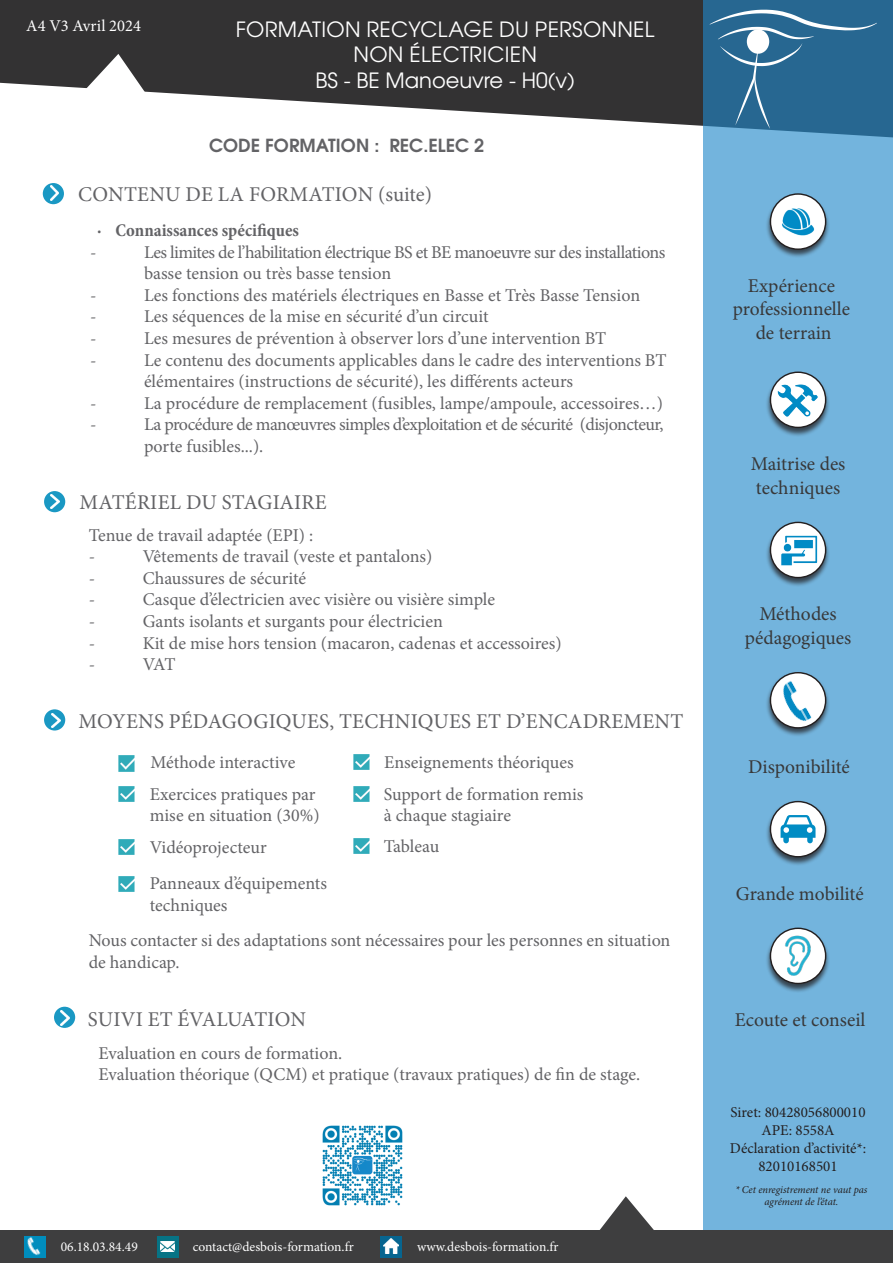
<style>
.page{position:relative;width:893px;height:1263px;background:#fff}
.page>*{position:absolute;margin:0;border:0;box-sizing:border-box;transform-origin:0 0}
.t1{font:21px "Minion Pro";letter-spacing:.01em;color:#636366}
.t2{font:21px "Te X Gyre Adventor";letter-spacing:.015em;color:#fff}
.t3{font:19.5px "Minion Pro";color:#383839}
.t4{font:18px/21.6px "Minion Pro";color:#636366}
.t5{font:18px/21.6px "Minion Pro";letter-spacing:-.03em;color:#636366}
.t6{font:700 condensed 18px "Minion Pro";color:#636366}
.t7{font:700 18px "Te X Gyre Adventor";color:#636366}
.t8{font:16.5px "Minion Pro";color:#fff}
.t9{font:15px "Minion Pro";color:#231f20}
.t10{font:13.5px "Minion Pro";color:#fff}
.t11{font:italic 10.5px "Minion Pro";letter-spacing:-.005em;color:#231f20}
</style>
<div class="page">
<svg style="left:0;top:0;width:703px;height:126px;fill:#333233"></svg>
<div style="left:703px;top:0;width:190px;height:1230px;background:#73b4dd"></div>
<div style="left:0;top:1230px;width:893px;height:33px;background:#3e3e3f"></div>
<div style="left:380px;top:1236px;width:22px;height:21px;background:#066590"></div>
<div style="left:157px;top:1236px;width:21px;height:21px;background:#067385"></div>
<svg style="left:84px;top:54px;width:63px;height:41px"></svg>
<svg style="left:600px;top:1196px;width:54px;height:34px"></svg>
<img style="left:24px;top:1236px;width:22px;height:22px">
<div style="left:765px;top:193px;width:66px;height:66px;background:#231f20;opacity:.75"></div>
<svg style="left:770px;top:194px;width:56px;height:55px"></svg>
<div style="left:770px;top:193px;width:56px;height:57px;border:1px solid #231f20;border-radius:50%"></div>
<img style="left:775px;top:199px;width:46px;height:45px">
<div style="left:765px;top:371px;width:66px;height:66px;background:#231f20;opacity:.75"></div>
<svg style="left:770px;top:372px;width:56px;height:55px"></svg>
<div style="left:770px;top:371px;width:56px;height:57px;border:1px solid #231f20;border-radius:50%"></div>
<img style="left:775px;top:377px;width:46px;height:45px">
<div style="left:765px;top:521px;width:66px;height:66px;background:#231f20;opacity:.75"></div>
<svg style="left:770px;top:522px;width:56px;height:56px"></svg>
<div style="left:770px;top:522px;width:56px;height:56px;border:1px solid #231f20;border-radius:50%"></div>
<img style="left:779px;top:535px;width:38px;height:30px">
<div style="left:765px;top:671px;width:66px;height:66px;background:#231f20;opacity:.75"></div>
<svg style="left:770px;top:673px;width:56px;height:55px"></svg>
<img style="left:770px;top:678px;width:45px;height:53px">
<div style="left:765px;top:800px;width:66px;height:66px;background:#231f20;opacity:.75"></div>
<div style="left:770px;top:801px;width:56px;height:56px;background:#fff;border-radius:50%"></div>
<div style="left:770px;top:801px;width:56px;height:56px;border:1px solid #231f20;border-radius:50%"></div>
<svg style="left:781px;top:815px;width:34px;height:28px"></svg>
<div style="left:765px;top:927px;width:66px;height:66px;background:#231f20;opacity:.75"></div>
<svg style="left:770px;top:928px;width:56px;height:55px"></svg>
<div style="left:770px;top:927px;width:56px;height:57px;border:1px solid #231f20;border-radius:50%"></div>
<img style="left:778px;top:935px;width:40px;height:41px">
<img style="left:161px;top:1241px;width:14px;height:11px">
<img style="left:383px;top:1239px;width:16px;height:15px">
<svg style="left:710px;top:10px;width:167px;height:119px;background:#387399"></svg>
<svg style="left:54px;top:1007px;width:21px;height:21px"></svg>
<img style="left:61px;top:1010px;width:8px;height:15px">
<svg style="left:44px;top:709px;width:21px;height:21px"></svg>
<img style="left:119px;top:756px;width:16px;height:15px">
<img style="left:119px;top:786px;width:16px;height:16px">
<img style="left:119px;top:840px;width:16px;height:15px">
<img style="left:119px;top:876px;width:16px;height:15px">
<img style="left:354px;top:755px;width:16px;height:15px">
<img style="left:354px;top:786px;width:16px;height:16px">
<img style="left:354px;top:839px;width:16px;height:15px">
<img style="left:51px;top:713px;width:9px;height:15px">
<svg style="left:44px;top:491px;width:21px;height:21px"></svg>
<img style="left:51px;top:494px;width:9px;height:15px">
<div style="left:43px;top:183px;width:21px;height:21px;background:#1a98c3;border-radius:50%"></div>
<img style="left:50px;top:186px;width:9px;height:15px">
<img style="left:322px;top:1125px;width:81px;height:81px">
<p class="t8" style="left:26px;top:15px;width:116px">A4 V3 Avril 2024</p>
<p class="t2" style="left:236px;top:13px;width:420px">FORMATION RECYCLAGE DU PERSONNEL</p>
<p class="t2" style="left:353px;top:38px;width:185px">NON ÉLECTRICIEN</p>
<p class="t2" style="left:315px;top:63px;width:261px">BS - BE Manoeuvre - H0(v)</p>
<p class="t7" style="left:209px;top:130px;width:277px">CODE FORMATION : REC.ELEC 2</p>
<p class="t1" style="left:78px;top:180px;width:355px">CONTENU DE LA FORMATION (suite)</p>
<p class="t6" style="left:97px;top:218px;width:204px">· Connaissances spécifiques</p>
<p class="t4" style="left:90px;top:241px;width:8px">-</p>
<p class="t5" style="left:144px;top:241px;width:523px">Les limites de l’habilitation électrique BS et BE manoeuvre sur des installations basse tension ou très basse tension</p>
<p class="t4" style="left:90px;top:284px;width:8px">-</p>
<p class="t4" style="left:144px;top:284px;width:498px">Les fonctions des matériels électriques en Basse et Très Basse Tension</p>
<p class="t4" style="left:90px;top:306px;width:8px">-</p>
<p class="t4" style="left:144px;top:306px;width:346px">Les séquences de la mise en sécurité d’un circuit</p>
<p class="t4" style="left:90px;top:328px;width:8px">-</p>
<p class="t4" style="left:144px;top:328px;width:464px">Les mesures de prévention à observer lors d’une intervention BT</p>
<p class="t4" style="left:90px;top:349px;width:8px">-</p>
<p class="t4" style="left:144px;top:349px;width:524px">Le contenu des documents applicables dans le cadre des interventions BT élémentaires (instructions de sécurité), les différents acteurs</p>
<p class="t4" style="left:90px;top:392px;width:8px">-</p>
<p class="t4" style="left:144px;top:392px;width:520px">La procédure de remplacement (fusibles, lampe/ampoule, accessoires…)</p>
<p class="t4" style="left:90px;top:414px;width:8px">-</p>
<p class="t5" style="left:144px;top:414px;width:521px">La procédure de manœuvres simples d’exploitation et de sécurité (disjoncteur, porte fusibles...).</p>
<p class="t1" style="left:79px;top:488px;width:249px">MATÉRIEL DU STAGIAIRE</p>
<p class="t4" style="left:89px;top:524px;width:226px">Tenue de travail adaptée (EPI) :</p>
<p class="t4" style="left:89px;top:546px;width:8px">-</p>
<p class="t4" style="left:143px;top:546px;width:291px">Vêtements de travail (veste et pantalons)</p>
<p class="t4" style="left:89px;top:567px;width:8px">-</p>
<p class="t4" style="left:143px;top:567px;width:165px">Chaussures de sécurité</p>
<p class="t4" style="left:89px;top:589px;width:8px">-</p>
<p class="t4" style="left:143px;top:589px;width:354px">Casque d’électricien avec visière ou visière simple</p>
<p class="t4" style="left:89px;top:611px;width:8px">-</p>
<p class="t4" style="left:143px;top:611px;width:302px">Gants isolants et surgants pour électricien</p>
<p class="t4" style="left:89px;top:632px;width:8px">-</p>
<p class="t4" style="left:143px;top:632px;width:420px">Kit de mise hors tension (macaron, cadenas et accessoires)</p>
<p class="t4" style="left:89px;top:654px;width:8px">-</p>
<p class="t4" style="left:143px;top:654px;width:34px">VAT</p>
<p class="t1" style="left:79px;top:707px;width:606px">MOYENS PÉDAGOGIQUES, TECHNIQUES ET D’ENCADREMENT</p>
<p class="t4" style="left:151px;top:751px;width:146px">Méthode interactive</p>
<p class="t4" style="left:384px;top:751px;width:191px">Enseignements théoriques</p>
<p class="t4" style="left:150px;top:783px;width:171px">Exercices pratiques par mise en situation (30%)</p>
<p class="t4" style="left:384px;top:783px;width:201px">Support de formation remis à chaque stagiaire</p>
<p class="t4" style="left:150px;top:836px;width:118px">Vidéoprojecteur</p>
<p class="t4" style="left:384px;top:835px;width:57px">Tableau</p>
<p class="t4" style="left:150px;top:873px;width:179px">Panneaux d’équipements techniques</p>
<p class="t4" style="left:89px;top:929px;width:583px">Nous contacter si des adaptations sont nécessaires pour les personnes en situation de handicap.</p>
<p class="t1" style="left:88px;top:1005px;width:220px">SUIVI ET ÉVALUATION</p>
<p class="t4" style="left:99px;top:1042px;width:245px">Evaluation en cours de formation.</p>
<p class="t4" style="left:99px;top:1064px;width:543px">Evaluation théorique (QCM) et pratique (travaux pratiques) de fin de stage.</p>
<p class="t10" style="left:61px;top:1238px;width:79px">06.18.03.84.49</p>
<p class="t10" style="left:193px;top:1238px;width:163px">contact@desbois-formation.fr</p>
<p class="t10" style="left:417px;top:1238px;width:143px">www.desbois-formation.fr</p>
<p class="t3" style="left:748px;top:273px;width:89px">Expérience</p>
<p class="t3" style="left:733px;top:296px;width:119px">professionnelle</p>
<p class="t3" style="left:756px;top:320px;width:77px">de terrain</p>
<p class="t3" style="left:751px;top:451px;width:96px">Maitrise des</p>
<p class="t3" style="left:756px;top:474px;width:86px">techniques</p>
<p class="t3" style="left:759px;top:601px;width:79px">Méthodes</p>
<p class="t3" style="left:745px;top:624px;width:108px">pédagogiques</p>
<p class="t3" style="left:748px;top:754px;width:103px">Disponibilité</p>
<p class="t3" style="left:736px;top:880px;width:129px">Grande mobilité</p>
<p class="t3" style="left:735px;top:1007px;width:132px">Ecoute et conseil</p>
<p class="t9" style="left:730px;top:1102px;width:136px">Siret: 80428056800010</p>
<p class="t9" style="left:761px;top:1120px;width:75px">APE: 8558A</p>
<p class="t9" style="left:730px;top:1138px;width:138px">Déclaration d’activité*:</p>
<p class="t9" style="left:758px;top:1156px;width:81px">82010168501</p>
<p class="t11" style="left:735px;top:1182px;width:134px">* Cet enregistrement ne vaut pas</p>
<p class="t11" style="left:765px;top:1195px;width:75px">agrément de l’état.</p>
</div>
